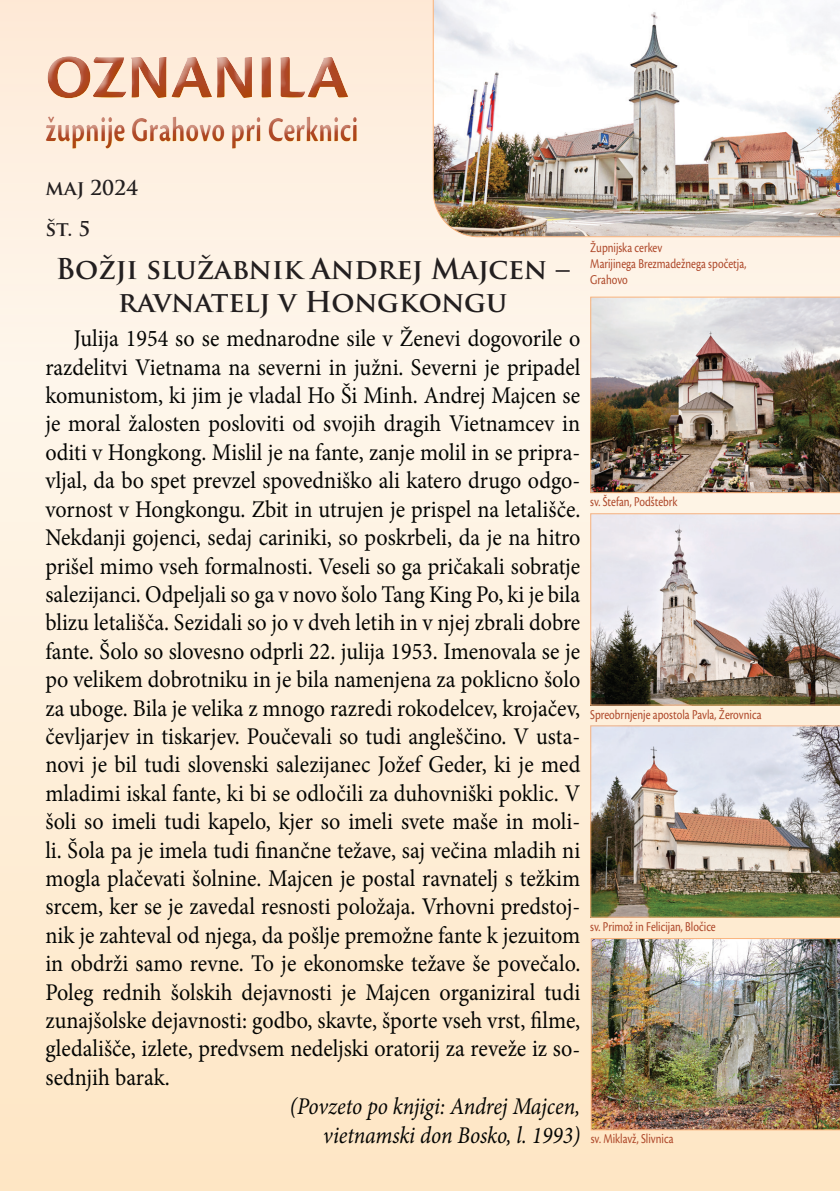
<style>
.page{position:relative;width:840px;height:1191px;background:#fff}
.page>*{position:absolute;margin:0;border:0;box-sizing:border-box;transform-origin:0 0}
.t1{font:700 64px "Cronos Pro";color:#ae482a}
.t2{font:700 36px "Cronos Pro";letter-spacing:.005em;color:#ae482a;scale:.74 1}
.t3{font:700 28px/33.6px "Trajan Pro";color:#231f20;text-align:center}
.t4{font:24px/28.4px "Minion Pro";color:#040503;text-align:justify;scale:.92 1}
.t5{font:italic 24px/28.8px "Minion Pro";letter-spacing:-.005em;color:#040503;text-align:right;scale:.9 1}
.t6{font:700 20px/41px "Trajan Pro";color:#231f20}
.t7{font:14px/16px "Cronos Pro";color:#ae482a;scale:.8 1}
</style>
<div class="page">
<div style="left:0;top:0;width:839px;height:1191px;background:linear-gradient(to bottom,#fef3e9,#feeacc)"></div>
<div style="left:32px;top:42px;width:335px;height:117px;background:#feebd9"></div>
<div style="left:34px;top:48px;width:337px;height:111px;background:#fff101;opacity:.75"></div>
<img style="left:432px;top:0;width:407px;height:238px">
<img style="left:590px;top:513px;width:249px;height:192px">
<img style="left:590px;top:725px;width:249px;height:192px">
<img style="left:590px;top:938px;width:249px;height:192px">
<img style="left:590px;top:297px;width:249px;height:196px">
<h1 class="t1" style="left:45px;top:41px;width:305px">OZNANILA</h1>
<h2 class="t2" style="left:45px;top:109px;width:424px">župnije Grahovo pri Cerknici</h2>
<p class="t6" style="left:45px;top:167px;width:94px">maj 2024 št. 5</p>
<p class="t3" style="left:56px;top:252px;width:515px">Božji služabnik Andrej Majcen – ravnatelj v Hongkongu</p>
<p class="t4" style="left:45px;top:324px;width:582px;text-indent:28px">Julija 1954 so se mednarodne sile v Ženevi dogovorile o razdelitvi Vietnama na severni in južni. Severni je pripadel komunistom, ki jim je vladal Ho Ši Minh. Andrej Majcen se je moral žalosten posloviti od svojih dragih Vietnamcev in oditi v Hongkong. Mislil je na fante, zanje molil in se pripra&shy;vljal, da bo spet prevzel spovedniško ali katero drugo odgo&shy;vornost v Hongkongu. Zbit in utrujen je prispel na letališče.<br>Nekdanji gojenci, sedaj cariniki, so poskrbeli, da je na hitro prišel mimo vseh formalnosti. Veseli so ga pričakali sobratje salezijanci. Odpeljali so ga v novo šolo Tang King Po, ki je bila blizu letališča. Sezidali so jo v dveh letih in v njej zbrali dobre fante. Šolo so slovesno odprli 22. julija 1953. Imenovala se je po velikem dobrotniku in je bila namenjena za poklicno šolo za uboge. Bila je velika z mnogo razredi rokodelcev, krojačev, čevljarjev in tiskarjev. Poučevali so tudi angleščino. V usta&shy;novi je bil tudi slovenski salezijanec Jožef Geder, ki je med mladimi iskal fante, ki bi se odločili za duhovniški poklic. V šoli so imeli tudi kapelo, kjer so imeli svete maše in moli&shy;li. Šola pa je imela tudi finančne težave, saj večina mladih ni mogla plačevati šolnine. Majcen je postal ravnatelj s težkim srcem, ker se je zavedal resnosti položaja. Vrhovni predstoj&shy;nik je zahteval od njega, da pošlje premožne fante k jezuitom in obdrži samo revne. To je ekonomske težave še povečalo.<br>Poleg rednih šolskih dejavnosti je Majcen organiziral tudi zunajšolske dejavnosti: godbo, skavte, športe vseh vrst, filme, gledališče, izlete, predvsem nedeljski oratorij za reveže iz so&shy;sednjih barak.</p>
<p class="t5" style="left:290px;top:1091px;width:324px">(Povzeto po knjigi: Andrej Majcen, vietnamski don Bosko, l. 1993)</p>
<p class="t7" style="left:590px;top:240px;width:196px">Župnijska cerkev<br>Marijinega Brezmadežnega spočetja,<br>Grahovo</p>
<p class="t7" style="left:590px;top:494px;width:110px">sv. Štefan, Podštebrk</p>
<p class="t7" style="left:590px;top:706px;width:216px">Spreobrnjenje apostola Pavla, Žerovnica</p>
<p class="t7" style="left:590px;top:918px;width:158px">sv. Primož in Felicijan, Bločice</p>
<p class="t7" style="left:590px;top:1130px;width:105px">sv. Miklavž, Slivnica</p>
</div>
